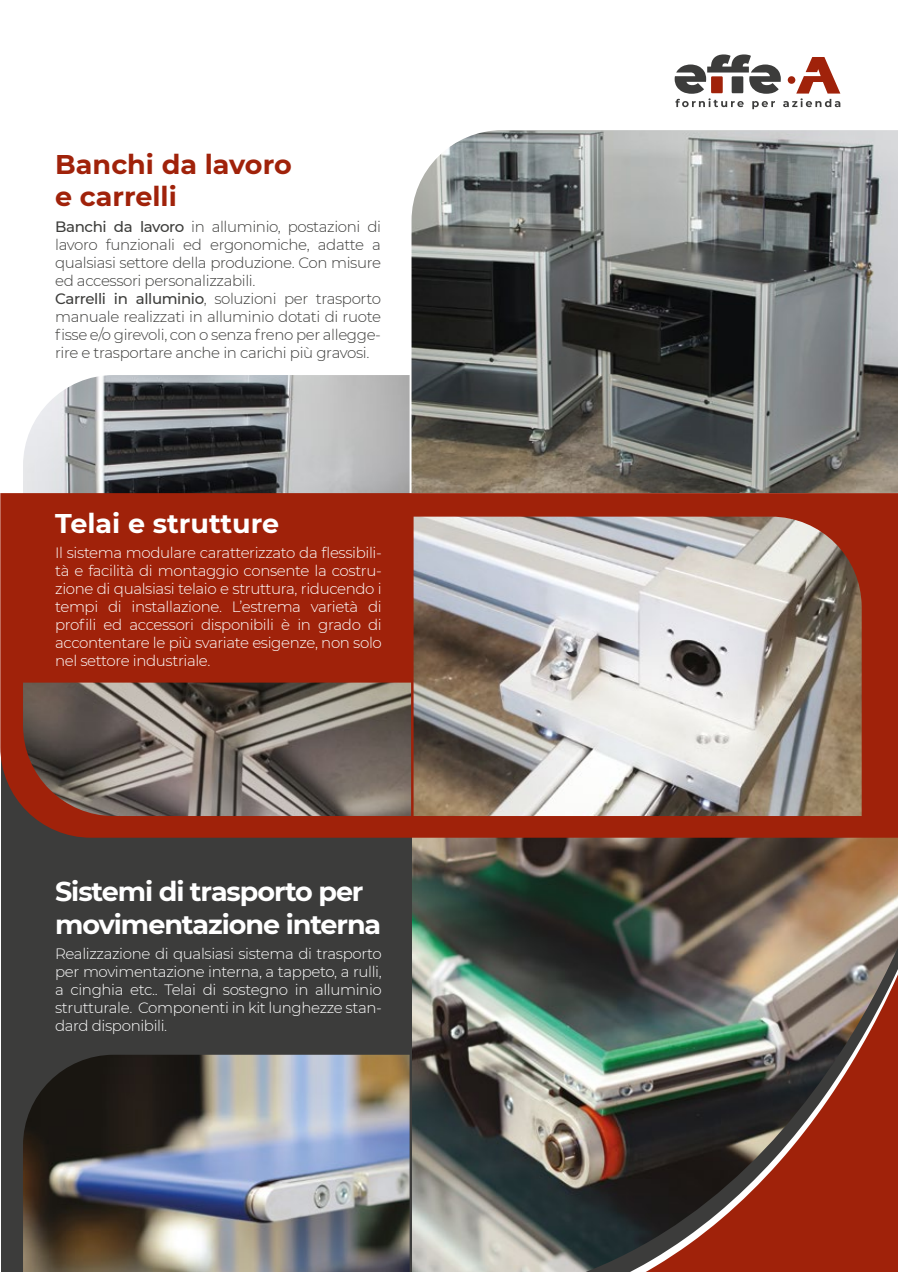
<style>
.page{position:relative;width:898px;height:1272px;background:#fff}
.page>*{position:absolute;margin:0;border:0;box-sizing:border-box;transform-origin:0 0}
.t1{font:700 27px/32.4px "Montserrat";letter-spacing:-.04em;color:#fff}
.t2{font:700 27px/32.4px "Montserrat";color:#a0220a}
.t3{font:700 27px "Montserrat";color:#fff}
.t4{font:300 15px/18px "Montserrat";letter-spacing:-.025em;color:#fff;text-align:justify}
.t5{font:300 15px/18px "Montserrat";letter-spacing:-.025em;color:#3d3d3b}
.s1{font-weight:500}
</style>
<div class="page">
<div style="left:1px;top:671px;width:413px;height:600px;background:#3c3c3b"></div>
<img style="left:23px;top:375px;width:386px;height:118px">
<img style="left:412px;top:837px;width:485px;height:434px">
<img style="left:411px;top:130px;width:486px;height:363px">
<div style="left:0;top:493px;width:897px;height:344px;background:#a0220a"></div>
<svg style="left:504px;top:858px;width:393px;height:25px;background:#584938"></svg>
<img style="left:504px;top:883px;width:393px;height:388px">
<svg style="left:674px;top:54px;width:166px;height:55px"></svg>
<img style="left:413px;top:516px;width:448px;height:300px">
<img style="left:23px;top:682px;width:388px;height:134px">
<img style="left:23px;top:1054px;width:386px;height:217px">
<h1 class="t2" style="left:55px;top:146px;width:238px">Banchi da lavoro e carrelli</h1>
<p class="t5" style="left:55px;top:217px;width:327px"><span class="s1">Banchi da lavoro</span> in alluminio, postazioni di lavoro funzionali ed ergonomiche, adatte a qualsiasi settore della produzione. Con misure ed accessori personalizzabili.<br><span class="s1">Carrelli in alluminio</span>, soluzioni per trasporto manuale realizzati in alluminio dotati di ruote fisse e/o girevoli, con o senza freno per allegge&shy;rire e trasportare anche in carichi più gravosi.</p>
<h1 class="t3" style="left:55px;top:504px;width:225px">Telai e strutture</h1>
<p class="t4" style="left:55px;top:543px;width:328px">Il sistema modulare caratterizzato da flessibili&shy;tà e facilità di montaggio consente la costru&shy;zione di qualsiasi telaio e struttura, riducendo i tempi di installazione. L’estrema varietà di profili ed accessori disponibili è in grado di accontentare le più svariate esigenze, non solo nel settore industriale.</p>
<h1 class="t1" style="left:55px;top:874px;width:327px">Sistemi di trasporto per movimentazione interna</h1>
<p class="t4" style="left:55px;top:944px;width:328px">Realizzazione di qualsiasi sistema di trasporto per movimentazione interna, a tappeto, a rulli, a cinghia etc.. Telai di sostegno in alluminio strutturale. Componenti in kit lunghezze stan&shy;dard disponibili.</p>
</div>
